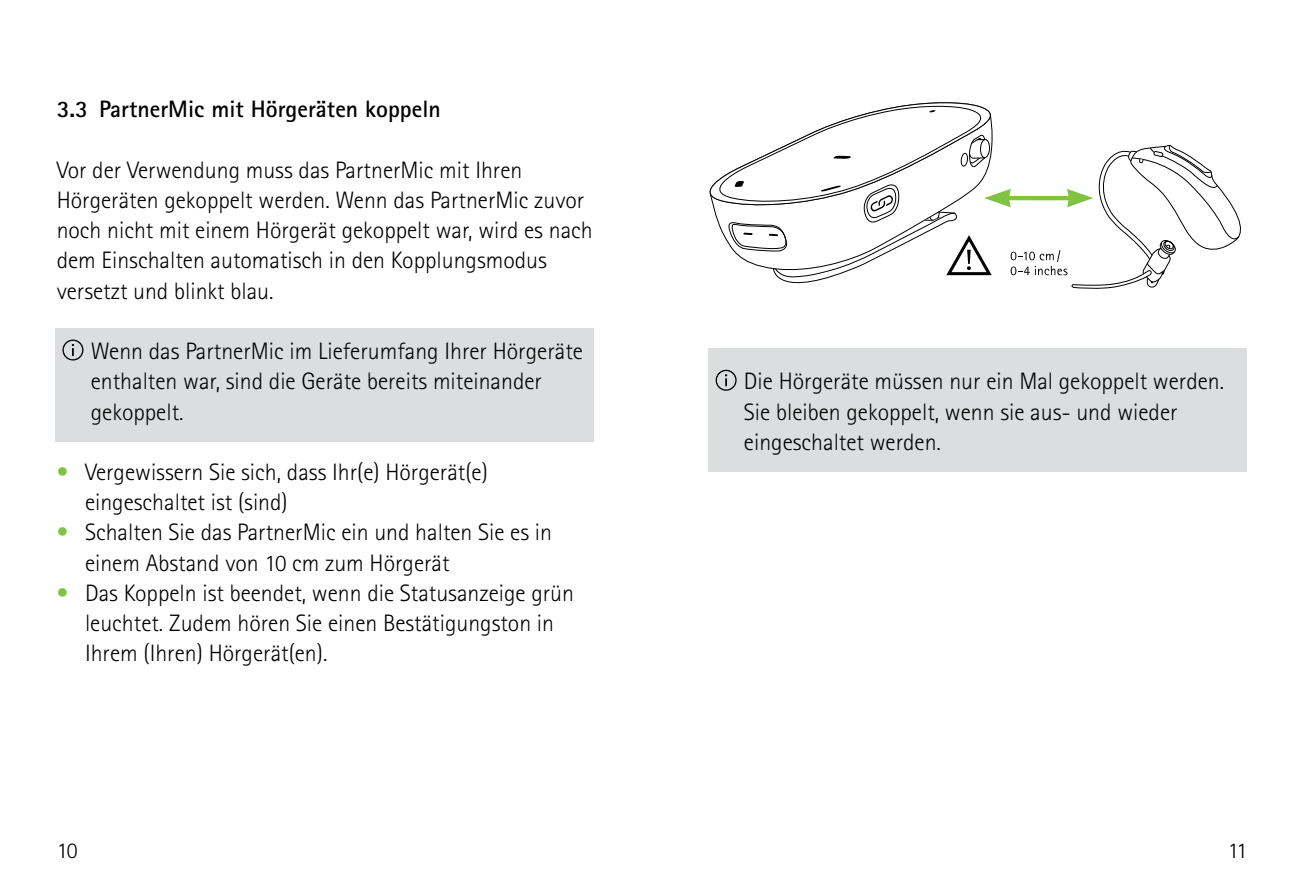
<style>
.page{position:relative;width:1304px;height:886px;background:#fff}
.page>*{position:absolute;margin:0;border:0;box-sizing:border-box;transform-origin:0 0}
.t1{font:300 23.75px/30.2px "Rotis Sans Serif Pro";color:#000}
.t2{font:700 23.75px "Rotis Sans Serif Pro";color:#000}
.t3{font:300 22.5px "Rotis Sans Serif Pro";color:#000}
.s1{color:#80c342}
</style>
<div class="page">
<svg style="left:710px;top:102px;width:531px;height:187px"></svg>
<div style="left:55px;top:328px;width:539px;height:114px;background:#dcddde"></div>
<svg style="left:62px;top:339px;width:21px;height:21px"></svg>
<div style="left:709px;top:348px;width:538px;height:124px;background:#dcddde"></div>
<svg style="left:716px;top:370px;width:21px;height:21px"></svg>
<p class="t2" style="left:57px;top:94px;width:386px">3.3 PartnerMic mit Hörgeräten koppeln</p>
<p class="t1" style="left:57px;top:155px;width:538px">Vor der Verwendung muss das PartnerMic mit Ihren Hörgeräten gekoppelt werden. Wenn das PartnerMic zuvor noch nicht mit einem Hörgerät gekoppelt war, wird es nach dem Einschalten automatisch in den Kopplungsmodus versetzt und blinkt blau.</p>
<p class="t1" style="left:91px;top:336px;width:494px">Wenn das PartnerMic im Lieferumfang Ihrer Hörgeräte enthalten war, sind die Geräte bereits miteinander gekoppelt.</p>
<p class="t1" style="left:85px;top:457px;width:404px;text-indent:-28px"><span class="s1">•</span> Vergewissern Sie sich, dass Ihr(e) Hörgerät(e) eingeschaltet ist (sind)</p>
<p class="t1" style="left:85px;top:518px;width:469px;text-indent:-28px"><span class="s1">•</span> Schalten Sie das PartnerMic ein und halten Sie es in einem Abstand von 10 cm zum Hörgerät</p>
<p class="t1" style="left:85px;top:578px;width:490px;text-indent:-28px"><span class="s1">•</span> Das Koppeln ist beendet, wenn die Statusanzeige grün leuchtet. Zudem hören Sie einen Bestätigungston in<br>Ihrem (Ihren) Hörgerät(en).</p>
<p class="t1" style="left:744px;top:366px;width:482px">Die Hörgeräte müssen nur ein Mal gekoppelt werden.<br>Sie bleiben gekoppelt, wenn sie aus- und wieder eingeschaltet werden.</p>
<p class="t3" style="left:57px;top:838px;width:23px">10</p>
<p class="t3" style="left:1228px;top:838px;width:21px">11</p>
</div>
